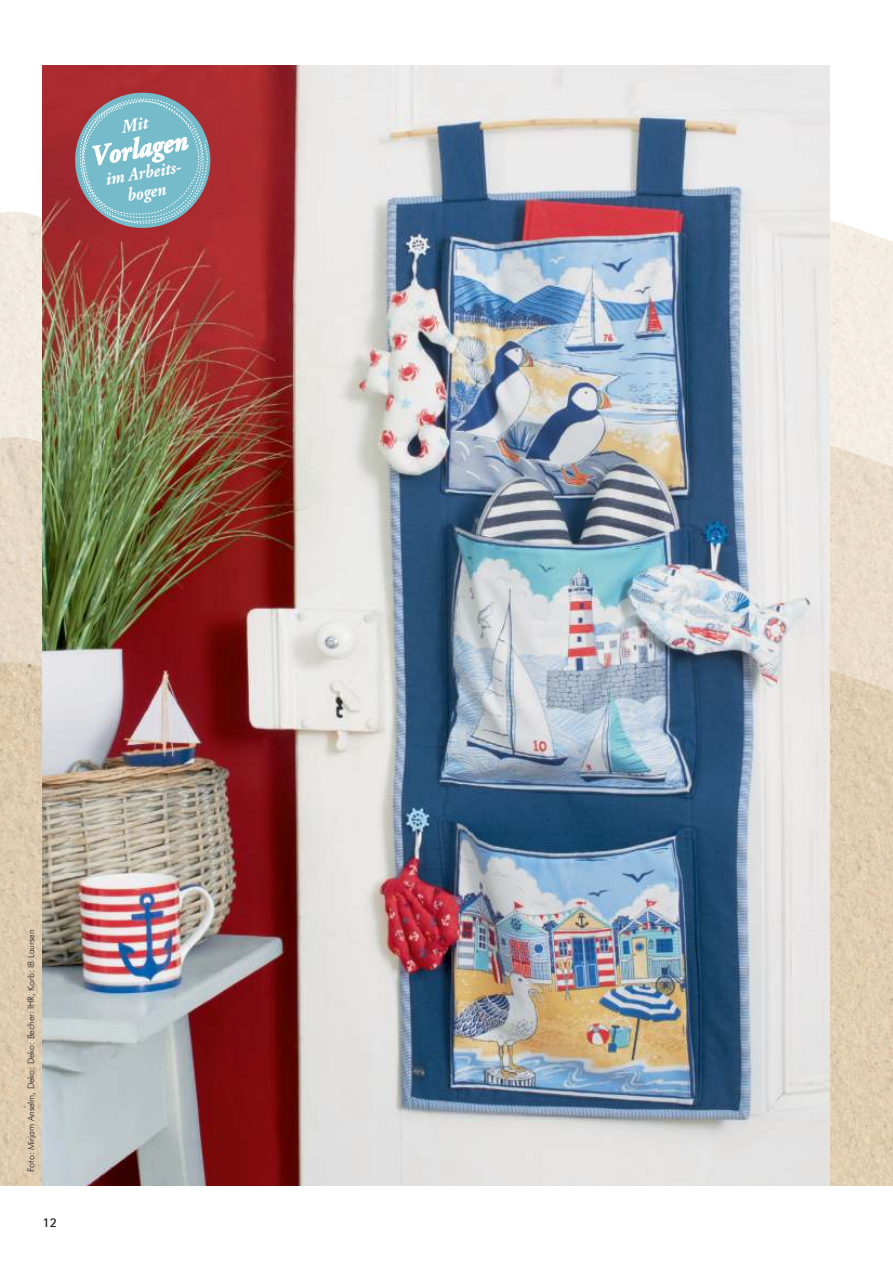
<style>
.page{position:relative;width:893px;height:1263px;background:#fff}
.page>*{position:absolute;margin:0;border:0;box-sizing:border-box;transform-origin:0 0}
.t1{font:italic 700 28.5px "Adobe Garamond Pro";color:#fff;scale:.95 1}
.t2{font:italic 700 18.75px/19.4px "Adobe Garamond Pro";color:#fff;text-align:center;scale:.95 1}
.t3{font:700 13.5px "Rotis Sans Serif";color:#231f20}
.t4{font:300 9px "Futura BT";letter-spacing:-.005em;color:#231f20}
</style>
<div class="page">
<img style="left:0;top:209px;width:893px;height:225px">
<img style="left:0;top:434px;width:893px;height:227px">
<img style="left:0;top:661px;width:893px;height:525px">
<img style="left:43px;top:66px;width:786px;height:1120px">
<svg style="left:70px;top:87px;width:146px;height:146px;background:#8e8f9a"></svg>
<h1 class="t1" style="left:89px;top:146px;width:105px;rotate:-10deg">Vorlagen</h1>
<h2 class="t2" style="left:104px;top:171px;width:86px;rotate:-10deg">im Arbeits&shy;bogen</h2>
<p class="t4" style="left:27px;top:1172px;width:244px;rotate:-90deg">Foto: Mirjam Anselm, Deko: Deko: Becher: IHR, Korb: IB Laursen</p>
<h3 class="t3" style="left:43px;top:1217px;width:16px">12</h3>
</div>
